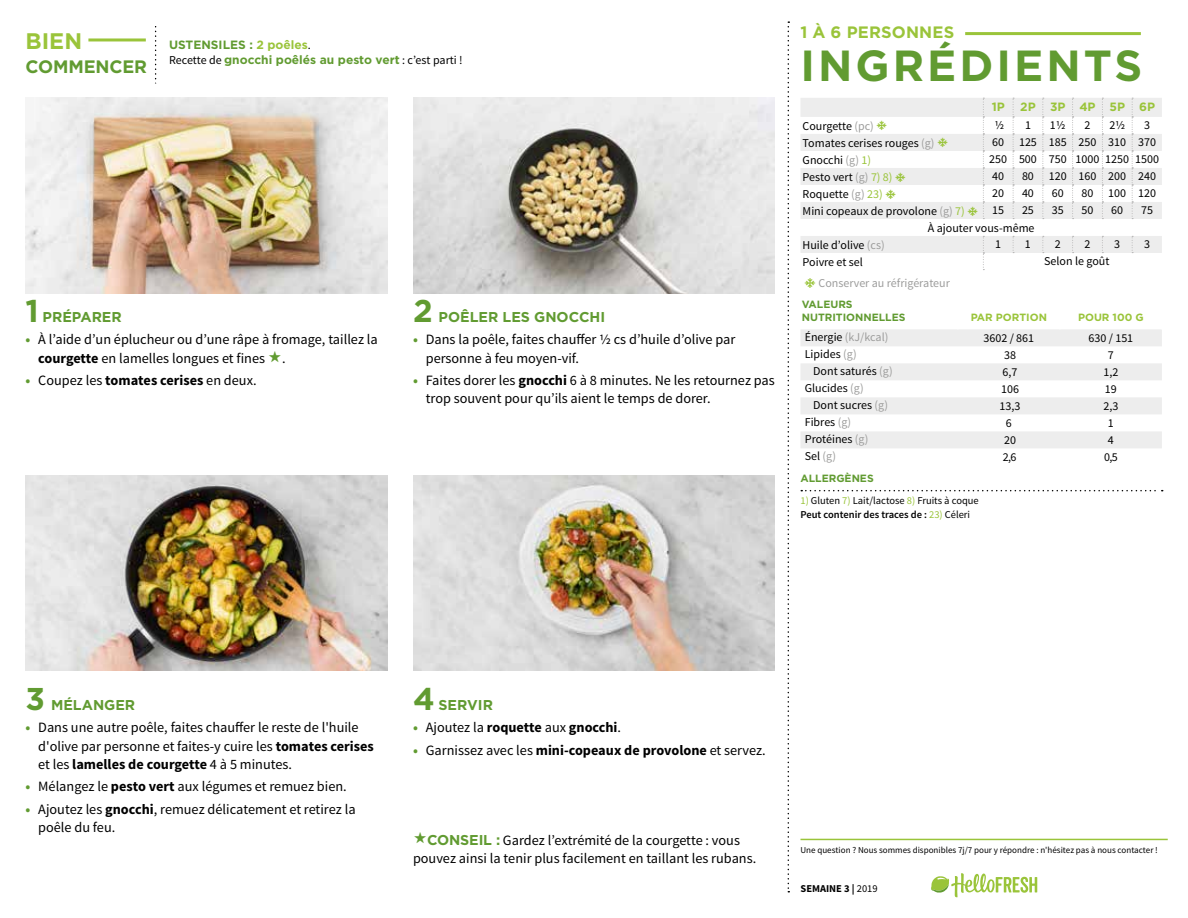
<style>
.page{position:relative;width:1188px;height:918px;background:#fff}
.page>*{position:absolute;margin:0;border:0;box-sizing:border-box;transform-origin:0 0}
.t1{font:700 43.5px "Gotham";letter-spacing:.07em;color:#619b31}
.t2{font:700 22.5px "Gotham";color:#9ac43a}
.t3{font:700 18px "Gotham";letter-spacing:-.01em;color:#619b31}
.t4{font:700 16.5px "Gotham";letter-spacing:.01em;color:#9ac43a}
.t5{font:14.25px/18.3px "Source Sans Pro";color:#000}
.t6{font:700 14.25px "Gotham";color:#619b31}
.t7{font:700 14.25px "Source Sans Pro";color:#000}
.t8{font:12px "Source Sans Pro";color:#000}
.t9{font:700 12px/15.6px "Gotham";color:#619b31}
.t10{font:12px "Source Sans Pro";color:#9d9d9c}
.t11{font:700 12px "Gotham";color:#9ac43a}
.t12{font:10.5px/13.6px "Source Sans Pro";color:#000}
.t13{font:700 10.5px/12.6px "Gotham";color:#619b31}
.t14{font:700 10.5px "Gotham";color:#9ac43a}
.t15{font:700 10.5px "Source Sans Pro";color:#000}
.t16{font:9px "Source Sans Pro";color:#000}
.s1{color:#9ac43a}
.s2{font-family:"Source Sans Pro";font-weight:400;color:#000}
.s3{font-size:31.5px}
.s4{font-weight:700;color:#619b31}
.s5{font-weight:700}
.s6{color:#619b31}
.s7{color:#9d9d9c}
.s8{color:#000}
.s9{font-weight:600}
.s10{font-weight:400}
.s11{font-family:"Gotham";font-weight:700;color:#619b31}
</style>
<div class="page">
<svg style="left:788px;top:21px;width:1px;height:871px"></svg>
<hr style="left:801px;top:839px;width:367px;height:1px;background:#9ac43a">
<svg style="left:931px;top:873px;width:106px;height:24px"></svg>
<hr style="left:88px;top:38px;width:58px;height:3px;background:#9ac43a">
<svg style="left:801px;top:329px;width:361px;height:119px"></svg>
<svg style="left:801px;top:490px;width:362px;height:1px"></svg>
<img style="left:413px;top:475px;width:362px;height:196px">
<img style="left:26px;top:475px;width:361px;height:196px">
<img style="left:413px;top:98px;width:362px;height:195px">
<img style="left:26px;top:98px;width:361px;height:195px">
<hr style="left:965px;top:32px;width:176px;height:3px;background:#9ac43a">
<svg style="left:801px;top:98px;width:361px;height:172px"></svg>
<h2 class="t2" style="left:26px;top:26px;width:58px">BIEN</h2>
<p class="t3" style="left:26px;top:55px;width:123px">COMMENCER</p>
<p class="t9" style="left:169px;top:36px;width:295px">USTENSILES : <span class="s1">2 poêles</span><span class="s2">.<br>Recette de</span> gnocchi poêlés au pesto vert <span class="s2">: c’est parti !</span></p>
<p class="t6" style="left:26px;top:307px;width:98px"><span class="s3">1</span> PRÉPARER</p>
<p class="t5" style="left:38px;top:331px;width:341px;text-indent:-13px"><span class="s4">•</span> À l’aide d’un éplucheur ou d’une râpe à fromage, taillez la <span class="s5">courgette</span> en lamelles longues et fines <span class="s6">▼</span>.</p>
<p class="t5" style="left:25px;top:371px;width:233px"><span class="s4">•</span> Coupez les <span class="s5">tomates cerises</span> en deux.</p>
<p class="t6" style="left:413px;top:307px;width:194px"><span class="s3">2</span> POÊLER LES GNOCCHI</p>
<p class="t5" style="left:426px;top:331px;width:311px;text-indent:-13px"><span class="s4">•</span> Dans la poêle, faites chauffer 1/2 cs d’huile d’olive par personne à feu moyen-vif.</p>
<p class="t5" style="left:426px;top:371px;width:351px;text-indent:-13px"><span class="s4">•</span> Faites dorer les <span class="s5">gnocchi</span> 6 à 8 minutes. Ne les retournez pas trop souvent pour qu’ils aient le temps de dorer.</p>
<p class="t4" style="left:801px;top:21px;width:155px">1 À 6 PERSONNES</p>
<h1 class="t1" style="left:801px;top:37px;width:343px">INGRÉDIENTS</h1>
<p class="t11" style="left:992px;top:99px;width:15px">1P</p>
<p class="t11" style="left:1020px;top:99px;width:136px">2P 3P 4P 5P 6P</p>
<p class="t8" style="left:803px;top:118px;width:73px">Courgette <span class="s7">(pc)</span></p>
<p class="t8" style="left:994px;top:118px;width:11px">1/2</p>
<p class="t8" style="left:1025px;top:118px;width:7px">1</p>
<p class="t8" style="left:1050px;top:118px;width:17px">11/2</p>
<p class="t8" style="left:1085px;top:118px;width:7px">2</p>
<p class="t8" style="left:1109px;top:118px;width:17px">21/2</p>
<p class="t8" style="left:1144px;top:118px;width:7px">3</p>
<p class="t8" style="left:803px;top:135px;width:133px">Tomates cerises rouges <span class="s7">(g)</span></p>
<p class="t8" style="left:992px;top:135px;width:165px">60 125 185 250 310 370</p>
<p class="t8" style="left:803px;top:152px;width:70px">Gnocchi <span class="s7">(g)</span> <span class="s1">1)</span></p>
<p class="t8" style="left:989px;top:152px;width:171px">250 500 750 1000 1250 1500</p>
<p class="t8" style="left:803px;top:169px;width:91px">Pesto vert <span class="s7">(g)</span> <span class="s1">7) 8)</span></p>
<p class="t8" style="left:992px;top:169px;width:13px">40</p>
<p class="t8" style="left:1022px;top:169px;width:136px">80 120 160 200 240</p>
<p class="t8" style="left:803px;top:186px;width:82px">Roquette <span class="s7">(g)</span> <span class="s1">23)</span></p>
<p class="t8" style="left:992px;top:186px;width:13px">20</p>
<p class="t8" style="left:1022px;top:186px;width:13px">40</p>
<p class="t8" style="left:1052px;top:186px;width:13px">60</p>
<p class="t8" style="left:1082px;top:186px;width:76px">80 100 120</p>
<p class="t8" style="left:803px;top:203px;width:164px">Mini copeaux de provolone <span class="s7">(g)</span> <span class="s1">7)</span></p>
<p class="t8" style="left:992px;top:203px;width:13px">15</p>
<p class="t8" style="left:1022px;top:203px;width:13px">25</p>
<p class="t8" style="left:1052px;top:203px;width:13px">35</p>
<p class="t8" style="left:1082px;top:203px;width:13px">50</p>
<p class="t8" style="left:1111px;top:203px;width:13px">60</p>
<p class="t8" style="left:1141px;top:203px;width:13px">75</p>
<p class="t8" style="left:928px;top:220px;width:108px">À ajouter vous-même</p>
<p class="t8" style="left:803px;top:237px;width:84px">Huile d’olive <span class="s7">(cs)</span></p>
<p class="t8" style="left:995px;top:237px;width:7px">1</p>
<p class="t8" style="left:1025px;top:237px;width:7px">1</p>
<p class="t8" style="left:1055px;top:237px;width:7px">2</p>
<p class="t8" style="left:1085px;top:237px;width:7px">2</p>
<p class="t8" style="left:1114px;top:237px;width:7px">3</p>
<p class="t8" style="left:1144px;top:237px;width:7px">3</p>
<p class="t8" style="left:803px;top:254px;width:62px">Poivre et sel</p>
<p class="t8" style="left:1044px;top:254px;width:67px">Selon le goût</p>
<p class="t10" style="left:818px;top:276px;width:133px">Conserver au réfrigérateur</p>
<p class="t13" style="left:802px;top:298px;width:105px">VALEURS<br>NUTRITIONNELLES</p>
<p class="t14" style="left:971px;top:310px;width:78px">PAR PORTION</p>
<p class="t14" style="left:1078px;top:310px;width:67px">POUR 100 G</p>
<p class="t10" style="left:805px;top:330px;width:85px"><span class="s8">Énergie</span> (kJ/kcal)</p>
<p class="t8" style="left:984px;top:330px;width:52px">3602 / 861</p>
<p class="t8" style="left:1089px;top:330px;width:46px">630 / 151</p>
<p class="t8" style="left:805px;top:347px;width:53px">Lipides <span class="s7">(g)</span></p>
<p class="t8" style="left:1004px;top:347px;width:13px">38</p>
<p class="t8" style="left:1108px;top:347px;width:7px">7</p>
<p class="t8" style="left:813px;top:364px;width:81px">Dont saturés <span class="s7">(g)</span></p>
<p class="t8" style="left:1003px;top:364px;width:16px">6,7</p>
<p class="t8" style="left:1103px;top:364px;width:16px">1,2</p>
<p class="t8" style="left:805px;top:381px;width:60px">Glucides <span class="s7">(g)</span></p>
<p class="t8" style="left:1001px;top:381px;width:19px">106</p>
<p class="t8" style="left:1105px;top:381px;width:13px">19</p>
<p class="t8" style="left:813px;top:398px;width:76px">Dont sucres <span class="s7">(g)</span></p>
<p class="t8" style="left:1000px;top:398px;width:22px">13,3</p>
<p class="t8" style="left:1103px;top:398px;width:16px">2,3</p>
<p class="t8" style="left:805px;top:415px;width:48px">Fibres <span class="s7">(g)</span></p>
<p class="t8" style="left:1006px;top:415px;width:7px">6</p>
<p class="t8" style="left:1108px;top:415px;width:7px">1</p>
<p class="t8" style="left:805px;top:432px;width:65px">Protéines <span class="s7">(g)</span></p>
<p class="t8" style="left:1004px;top:432px;width:13px">20</p>
<p class="t8" style="left:1108px;top:432px;width:7px">4</p>
<p class="t8" style="left:805px;top:449px;width:33px">Sel <span class="s7">(g)</span></p>
<p class="t8" style="left:1003px;top:449px;width:15px">2,6</p>
<p class="t8" style="left:1104px;top:449px;width:15px">0,5</p>
<p class="t13" style="left:801px;top:472px;width:75px">ALLERGÈNES</p>
<p class="t12" style="left:801px;top:494px;width:180px"><span class="s1">1)</span> Gluten <span class="s1">7)</span> Lait/lactose <span class="s1">8)</span> Fruits à coque<br><span class="s9">Peut contenir des traces de :</span> <span class="s1">23)</span> Céleri</p>
<p class="t6" style="left:26px;top:695px;width:111px"><span class="s3">3</span> MÉLANGER</p>
<p class="t5" style="left:38px;top:719px;width:337px;text-indent:-13px"><span class="s4">•</span> Dans une autre poêle, faites chauffer le reste de l'huile d'olive par personne et faites-y cuire les <span class="s5">tomates cerises </span>et les <span class="s5">lamelles de courgette</span> 4 à 5 minutes.</p>
<p class="t5" style="left:26px;top:778px;width:323px"><span class="s4">•</span> Mélangez le <span class="s5">pesto vert</span> aux légumes et remuez bien.</p>
<p class="t5" style="left:38px;top:800px;width:319px;text-indent:-13px"><span class="s4">•</span> Ajoutez les <span class="s5">gnocchi</span>, remuez délicatement et retirez la poêle du feu.</p>
<p class="t6" style="left:413px;top:695px;width:81px"><span class="s3">4</span> SERVIR</p>
<p class="t7" style="left:413px;top:719px;width:210px"><span class="s6">•</span> <span class="s10">Ajoutez la</span> roquette <span class="s10">aux</span> gnocchi<span class="s10">.</span></p>
<p class="t5" style="left:413px;top:741px;width:354px"><span class="s4">•</span> Garnissez avec les <span class="s5">mini-copeaux de provolone</span> et servez.</p>
<p class="t5" style="left:413px;top:831px;width:345px"><span class="s6">▼</span><span class="s11">CONSEIL :</span> Gardez l’extrémité de la courgette : vous pouvez ainsi la tenir plus facilement en taillant les rubans.</p>
<p class="t16" style="left:801px;top:845px;width:359px">Une question ? Nous sommes disponibles 7j/7 pour y répondre : n'hésitez pas à nous contacter !</p>
<p class="t15" style="left:801px;top:882px;width:79px">SEMAINE 3 | <span class="s10">2019</span></p>
</div>
